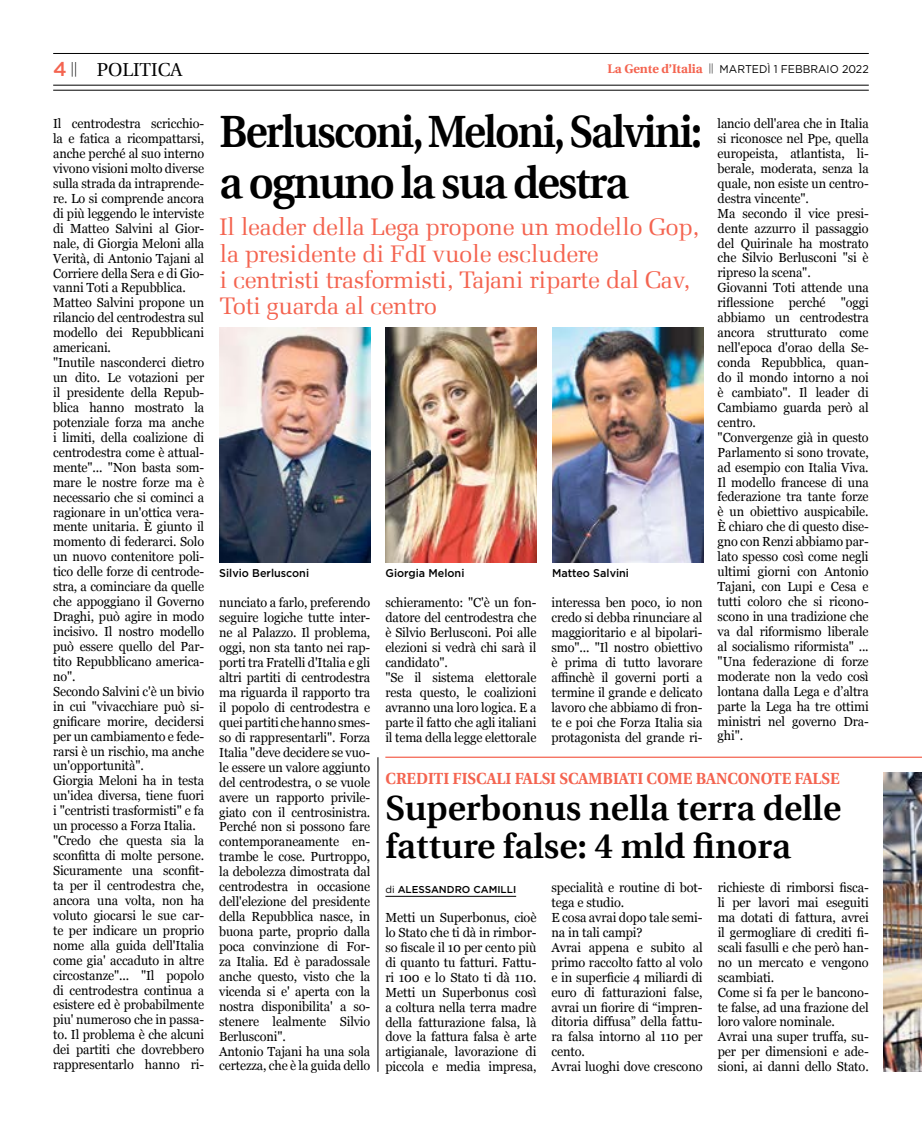
<style>
.page{position:relative;width:922px;height:1125px;background:#fff}
.page>*{position:absolute;margin:0;border:0;box-sizing:border-box;transform-origin:0 0}
.t1{font:600 45.25px/51.2px "Utopia";letter-spacing:-.04em;color:#000;scale:.93 1}
.t2{font:600 35px/38.8px "Utopia";color:#000}
.t3{font:300 24px/26.2px "Melior";letter-spacing:-.02em;color:#f46450}
.t4{font:18.75px "Utopia";color:#000}
.t5{font:700 16.12px "Utopia";color:#f46450;scale:.95 1}
.t6{font:300 14.62px "Myriad Pro";color:#000}
.t7{font:13.12px/14.9px "Georgia";letter-spacing:-.01em;color:#000;scale:.96 1}
.t8{font:13.12px/15px "Georgia";letter-spacing:-.01em;color:#000}
.t9{font:500 11.25px "Gotham";color:#000;scale:.96 1}
.t10{font:11.25px "Gotham";color:#000;scale:.95 1}
.t11{font:500 10px "Gotham";color:#000}
.s1{font-family:"Gotham";font-weight:500;font-size:20px;color:#f46450}
.s2{font-family:"Utopia";font-weight:700;font-size:12.5px;color:#f46450}
.s3{font-weight:400}
</style>
<div class="page">
<hr style="left:53px;top:53px;width:815px;height:1px;background:#000">
<hr style="left:53px;top:90px;width:815px;height:1px;background:#000">
<hr style="left:53px;top:85px;width:815px;height:1px;background:#000">
<hr style="left:385px;top:896px;width:131px;height:1px;background:#000">
<hr style="left:385px;top:757px;width:536px;height:1px;background:#f46450">
<hr style="left:377px;top:757px;width:1px;height:315px;background:#000">
<img style="left:883px;top:772px;width:38px;height:300px">
<img style="left:219px;top:328px;width:151px;height:235px">
<img style="left:385px;top:328px;width:151px;height:235px">
<img style="left:552px;top:328px;width:151px;height:235px">
<p class="t6" style="left:53px;top:59px;width:25px"><span class="s1">4</span> ||</p>
<p class="t10" style="left:607px;top:62px;width:276px"><span class="s2">La Gente d’Italia</span> <sup>||</sup> MARTEDÌ 1 FEBBRAIO 2022</p>
<h1 class="t1" style="left:219px;top:106px;width:520px">Berlusconi, Meloni, Salvini: a ognuno la sua destra</h1>
<h3 class="t3" style="left:219px;top:216px;width:481px">Il leader della Lega propone un modello Gop, la presidente di FdI vuole escludere<br>i centristi trasformisti, Tajani riparte dal Cav, Toti guarda al centro</h3>
<h3 class="t4" style="left:97px;top:60px;width:87px">POLITICA</h3>
<p class="t7" style="left:717px;top:116px;width:159px">lancio dell'area che in Italia si riconosce nel Ppe, quella europeista, atlantista, li&shy;berale, moderata, senza la quale, non esiste un centro&shy;destra vincente".<br>Ma secondo il vice presi&shy;dente azzurro il passaggio del Quirinale ha mostrato che Silvio Berlusconi "si è ripreso la scena".<br>Giovanni Toti attende una riflessione perché "oggi abbiamo un centrodestra ancora strutturato come nell'epoca d'orao della Se&shy;conda Repubblica, quan&shy;do il mondo intorno a noi è cambiato". Il leader di<br>Cambiamo guarda però al centro.<br>"Convergenze già in questo<br>Parlamento si sono trovate, ad esempio con Italia Viva.<br>Il modello francese di una federazione tra tante forze è un obiettivo auspicabile.<br>È chiaro che di questo dise&shy;gno con Renzi abbiamo par&shy;lato spesso così come negli ultimi giorni con Antonio<br>Tajani, con Lupi e Cesa e tutti coloro che si ricono&shy;scono in una tradizione che va dal riformismo liberale al socialismo riformista" ... "Una federazione di forze moderate non la vedo così lontana dalla Lega e d’altra parte la Lega ha tre ottimi ministri nel governo Dra&shy;ghi".</p>
<p class="t5" style="left:385px;top:769px;width:479px">CREDITI FISCALI FALSI SCAMBIATI COME BANCONOTE FALSE</p>
<h2 class="t2" style="left:385px;top:789px;width:457px">Superbonus nella terra delle fatture false: 4 mld finora</h2>
<p class="t7" style="left:53px;top:116px;width:159px">Il centrodestra scricchio&shy;la e fatica a ricompattarsi, anche perché al suo interno vivono visioni molto diverse sulla strada da intraprende&shy;re. Lo si comprende ancora di più leggendo le interviste di Matteo Salvini al Gior&shy;nale, di Giorgia Meloni alla<br>Verità, di Antonio Tajani al<br>Corriere della Sera e di Gio&shy;vanni Toti a Repubblica.<br>Matteo Salvini propone un rilancio del centrodestra sul modello dei Repubblicani americani.<br>"Inutile nasconderci dietro un dito. Le votazioni per il presidente della Repub&shy;blica hanno mostrato la potenziale forza ma anche i limiti, della coalizione di centrodestra come è attual&shy;mente"... "Non basta som&shy;mare le nostre forze ma è necessario che si cominci a ragionare in un'ottica vera&shy;mente unitaria. È giunto il momento di federarci. Solo un nuovo contenitore poli&shy;tico delle forze di centrode&shy;stra, a cominciare da quelle che appoggiano il Governo<br>Draghi, può agire in modo incisivo. Il nostro modello può essere quello del Par&shy;tito Repubblicano america&shy;no".<br>Secondo Salvini c'è un bivio in cui "vivacchiare può si&shy;gnificare morire, decidersi per un cambiamento e fede&shy;rarsi è un rischio, ma anche un'opportunità".<br>Giorgia Meloni ha in testa un'idea diversa, tiene fuori i "centristi trasformisti" e fa un processo a Forza Italia. "Credo che questa sia la sconfitta di molte persone.<br>Sicuramente una sconfit&shy;ta per il centrodestra che, ancora una volta, non ha voluto giocarsi le sue car&shy;te per indicare un proprio nome alla guida dell'Italia come gia' accaduto in altre circostanze"... "Il popolo di centrodestra continua a esistere ed è probabilmente piu' numeroso che in passa&shy;to. Il problema è che alcuni dei partiti che dovrebbero rappresentarlo hanno ri-</p>
<p class="t9" style="left:219px;top:566px;width:95px">Silvio Berlusconi</p>
<p class="t9" style="left:385px;top:566px;width:84px">Giorgia Meloni</p>
<p class="t9" style="left:552px;top:566px;width:82px">Matteo Salvini</p>
<p class="t7" style="left:219px;top:595px;width:159px">nunciato a farlo, preferendo seguire logiche tutte inter&shy;ne al Palazzo. Il problema, oggi, non sta tanto nei rap&shy;porti tra Fratelli d'Italia e gli altri partiti di centrodestra ma riguarda il rapporto tra il popolo di centrodestra e quei partiti che hanno smes&shy;so di rappresentarli". Forza<br>Italia "deve decidere se vuo&shy;le essere un valore aggiunto del centrodestra, o se vuole avere un rapporto privile&shy;giato con il centrosinistra.<br>Perché non si possono fare contemporaneamente en&shy;trambe le cose. Purtroppo, la debolezza dimostrata dal centrodestra in occasione dell'elezione del presidente della Repubblica nasce, in buona parte, proprio dalla poca convinzione di For&shy;za Italia. Ed è paradossale anche questo, visto che la vicenda si e' aperta con la nostra disponibilita' a so&shy;stenere lealmente Silvio<br>Berlusconi".<br>Antonio Tajani ha una sola certezza, che è la guida dello</p>
<p class="t7" style="left:385px;top:595px;width:159px">schieramento: "C'è un fon&shy;datore del centrodestra che è Silvio Berlusconi. Poi alle elezioni si vedrà chi sarà il candidato".<br>"Se il sistema elettorale resta questo, le coalizioni avranno una loro logica. E a parte il fatto che agli italiani il tema della legge elettorale</p>
<p class="t7" style="left:551px;top:595px;width:159px;text-align:justify">interessa ben poco, io non credo si debba rinunciare al maggioritario e al bipolari&shy;smo"... "Il nostro obiettivo è prima di tutto lavorare affinchè il governi porti a termine il grande e delicato lavoro che abbiamo di fron&shy;te e poi che Forza Italia sia protagonista del grande ri-</p>
<p class="t8" style="left:551px;top:879px;width:153px">specialità e routine di bot&shy;tega e studio.<br>E cosa avrai dopo tale semi&shy;na in tali campi?<br>Avrai appena e subito al primo raccolto fatto al volo e in superficie 4 miliardi di euro di fatturazioni false, avrai un fiorire di “impren&shy;ditoria diffusa” della fattu&shy;ra falsa intorno al 110 per cento.<br>Avrai luoghi dove crescono</p>
<p class="t8" style="left:717px;top:879px;width:153px">richieste di rimborsi fisca&shy;li per lavori mai eseguiti ma dotati di fattura, avrei il germogliare di crediti fi&shy;scali fasulli e che però han&shy;no un mercato e vengono scambiati.<br>Come si fa per le bancono&shy;te false, ad una frazione del loro valore nominale.<br>Avrai una super truffa, su&shy;per per dimensioni e ade&shy;sioni, ai danni dello Stato.</p>
<p class="t11" style="left:385px;top:883px;width:132px"><span class="s3">di</span> ALESSANDRO CAMILLI</p>
<p class="t8" style="left:385px;top:909px;width:153px;text-align:justify">Metti un Superbonus, cioè lo Stato che ti dà in rimbor&shy;so fiscale il 10 per cento più di quanto tu fatturi. Fattu&shy;ri 100 e lo Stato ti dà 110.<br>Metti un Superbonus così a coltura nella terra madre della fatturazione falsa, là dove la fattura falsa è arte artigianale, lavorazione di piccola e media impresa,</p>
</div>
